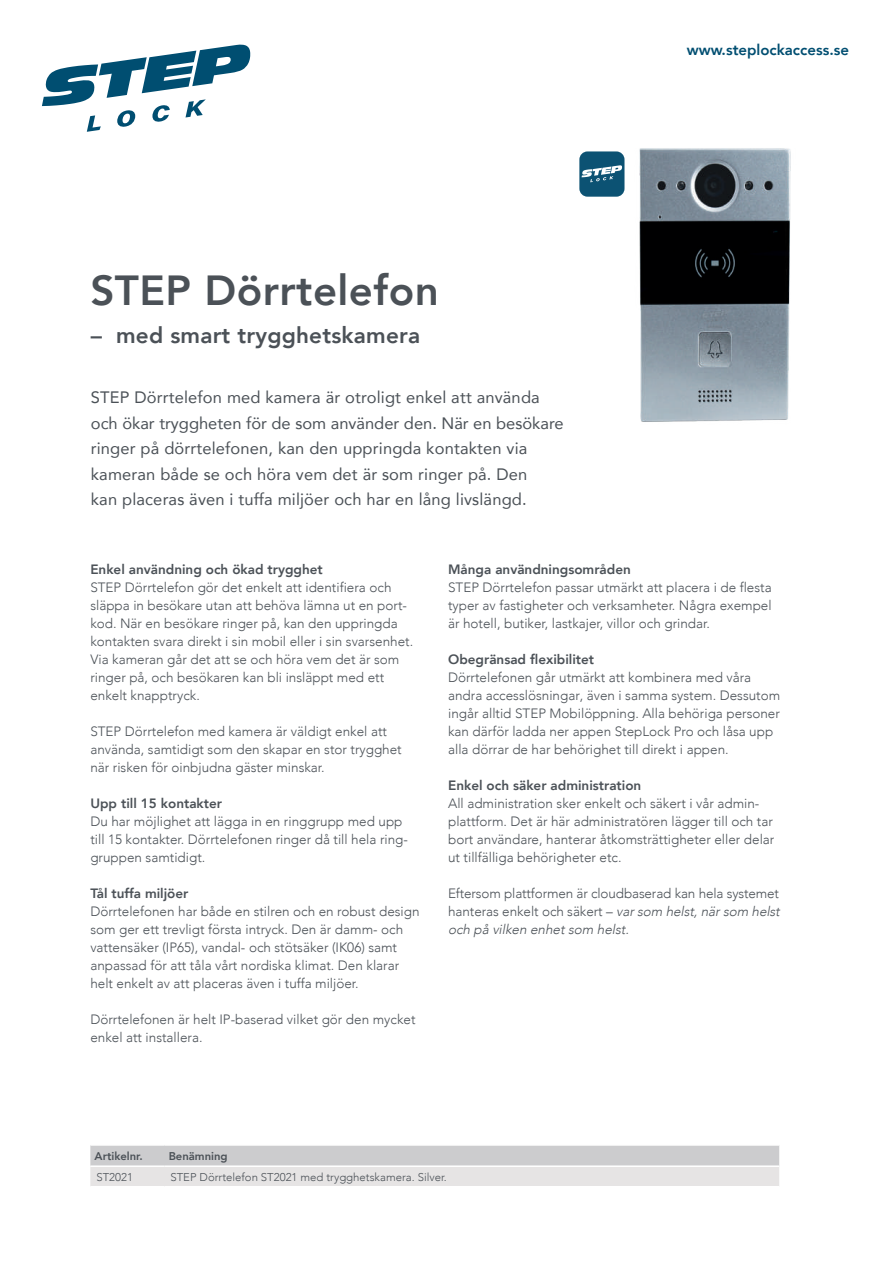
<style>
.page{position:relative;width:893px;height:1263px;background:#fff}
.page>*{position:absolute;margin:0;border:0;box-sizing:border-box;transform-origin:0 0}
.t1{font:800 42px "Avenir LT Com";letter-spacing:.01em;color:#4b5157}
.t2{font:800 22.5px "Avenir LT Com";letter-spacing:.01em;color:#4b5157}
.t3{font:16.5px/25.5px "Avenir LT Com";letter-spacing:.01em;color:#4b5157}
.t4{font:800 15px "Avenir LT Com";color:#004e71}
.t5{font:300 13.5px/18px "Avenir LT Com";color:#4b5157}
.t6{font:800 13.5px "Avenir LT Com";color:#4b5157}
.t7{font:300 11.25px "Avenir LT Com";color:#4b5157}
.t8{font:800 11.25px "Avenir LT Com";color:#4b5157}
.s1{font-style:italic}
</style>
<div class="page">
<svg style="left:42px;top:44px;width:208px;height:88px"></svg>
<svg style="left:90px;top:1146px;width:689px;height:40px;background:#d9d8d9"></svg>
<hr style="left:90px;top:1165px;width:74px;height:2px;background:#fff">
<hr style="left:164px;top:1165px;width:615px;height:2px;background:#fff">
<img style="left:624px;top:148px;width:167px;height:274px">
<svg style="left:579px;top:151px;width:45px;height:46px;background:#326d89"></svg>
<h1 class="t1" style="left:90px;top:265px;width:350px">STEP Dörrtelefon</h1>
<h2 class="t2" style="left:91px;top:322px;width:331px">– med smart trygghetskamera</h2>
<p class="t3" style="left:91px;top:384px;width:474px">STEP Dörrtelefon med kamera är otroligt enkel att använda och ökar tryggheten för de som använder den. När en besökare ringer på dörrtelefonen, kan den uppringda kontakten via kameran både se och höra vem det är som ringer på. Den<br>kan placeras även i tuffa miljöer och har en lång livslängd.</p>
<p class="t4" style="left:687px;top:41px;width:164px">www.steplockaccess.se</p>
<p class="t6" style="left:90px;top:561px;width:234px">Enkel användning och ökad trygghet</p>
<p class="t5" style="left:90px;top:578px;width:324px">STEP Dörrtelefon gör det enkelt att identifiera och släppa in besökare utan att behöva lämna ut en port&shy;kod. När en besökare ringer på, kan den uppringda kontakten svara direkt i sin mobil eller i sin svarsenhet.<br>Via kameran går det att se och höra vem det är som ringer på, och besökaren kan bli insläppt med ett enkelt knapptryck.</p>
<p class="t5" style="left:90px;top:722px;width:313px">STEP Dörrtelefon med kamera är väldigt enkel att använda, samtidigt som den skapar en stor trygghet när risken för oinbjudna gäster minskar.</p>
<p class="t6" style="left:90px;top:795px;width:133px">Upp till 15 kontakter</p>
<p class="t5" style="left:90px;top:812px;width:319px">Du har möjlighet att lägga in en ringgrupp med upp till 15 kontakter. Dörrtelefonen ringer då till hela ring&shy;gruppen samtidigt.</p>
<p class="t6" style="left:90px;top:885px;width:100px">Tål tuffa miljöer</p>
<p class="t5" style="left:90px;top:902px;width:331px">Dörrtelefonen har både en stilren och en robust design som ger ett trevligt första intryck. Den är damm- och vattensäker (IP65), vandal- och stötsäker (IK06) samt anpassad för att tåla vårt nordiska klimat. Den klarar helt enkelt av att placeras även i tuffa miljöer.</p>
<p class="t5" style="left:90px;top:1010px;width:327px">Dörrtelefonen är helt IP-baserad vilket gör den mycket enkel att installera.</p>
<p class="t6" style="left:448px;top:561px;width:184px">Många användningsområden</p>
<p class="t5" style="left:448px;top:578px;width:325px;text-align:justify">STEP Dörrtelefon passar utmärkt att placera i de flesta typer av fastigheter och verksamheter. Några exempel är hotell, butiker, lastkajer, villor och grindar.</p>
<p class="t6" style="left:448px;top:651px;width:148px">Obegränsad flexibilitet</p>
<p class="t5" style="left:448px;top:668px;width:334px">Dörrtelefonen går utmärkt att kombinera med våra andra accesslösningar, även i samma system. Dessutom ingår alltid STEP Mobilöppning. Alla behöriga personer kan därför ladda ner appen StepLock Pro och låsa upp alla dörrar de har behörighet till direkt i appen.</p>
<p class="t6" style="left:448px;top:777px;width:195px">Enkel och säker administration</p>
<p class="t5" style="left:448px;top:794px;width:328px">All administration sker enkelt och säkert i vår admin&shy;plattform. Det är här administratören lägger till och tar bort användare, hanterar åtkomsträttigheter eller delar ut tillfälliga behörigheter etc.</p>
<p class="t5" style="left:448px;top:884px;width:336px">Eftersom plattformen är cloudbaserad kan hela systemet hanteras enkelt och säkert – <span class="s1">varsom helst,närsom helst och på vilken enhetsom helst.</span></p>
<p class="t8" style="left:95px;top:1149px;width:50px">Artikelnr.</p>
<p class="t8" style="left:169px;top:1149px;width:60px">Benämning</p>
<p class="t7" style="left:96px;top:1170px;width:38px">ST2021</p>
<p class="t7" style="left:170px;top:1170px;width:278px">STEP Dörrtelefon ST2021 med trygghetskamera. Silver.</p>
</div>
